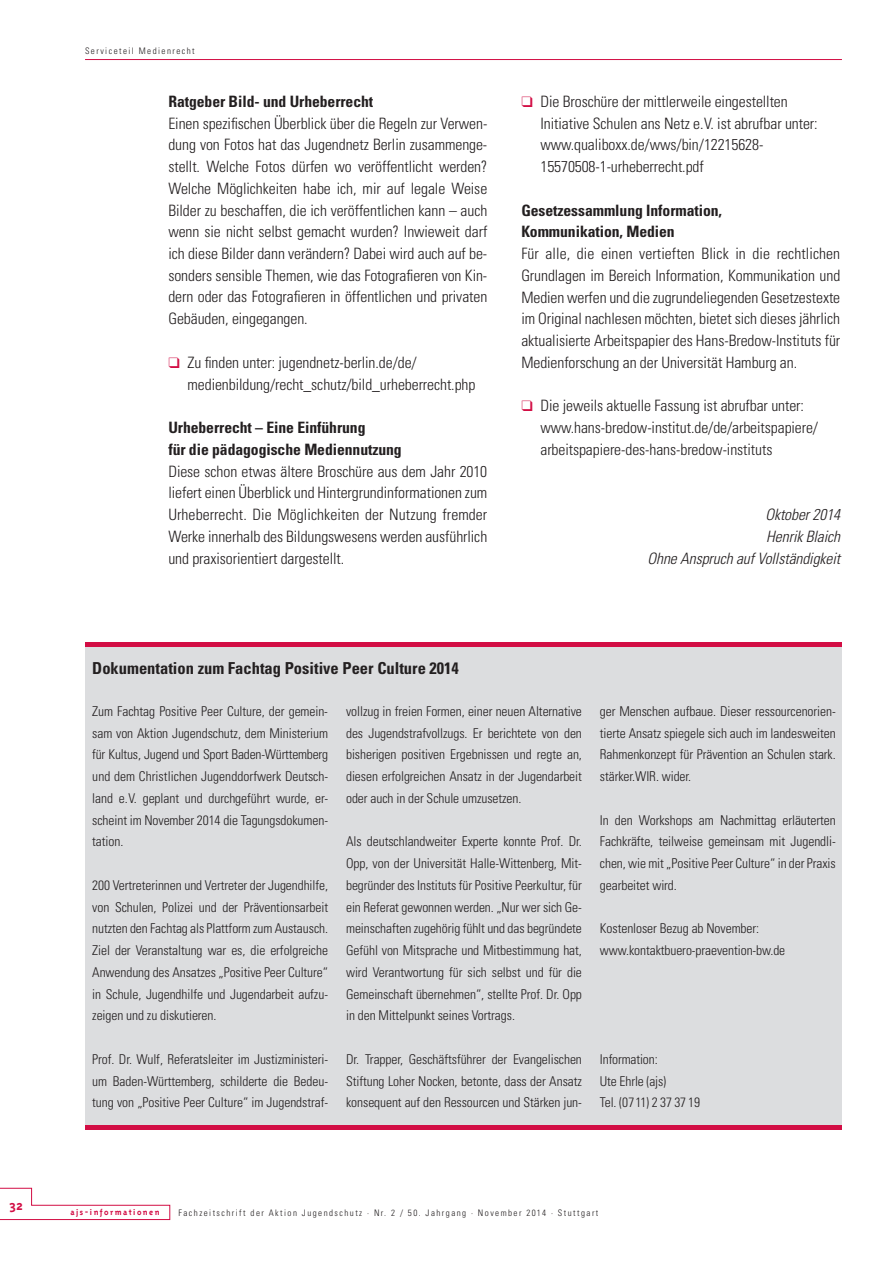
<style>
.page{position:relative;width:893px;height:1263px;background:#fff}
.page>*{position:absolute;margin:0;border:0;box-sizing:border-box;transform-origin:0 0}
.t1{font:700 condensed 16.5px "Univers";color:#231f20}
.t2{font:300 condensed 15.6px/21.8px "Univers";letter-spacing:-.005em;color:#231f20;text-align:justify}
.t3{font:700 condensed 15.6px/21.8px "Univers";letter-spacing:-.005em;color:#231f20}
.t4{font:italic 300 condensed 15.6px/21.8px "Univers";letter-spacing:-.005em;color:#231f20;text-align:right}
.t5{font:700 15px "Triplex";color:#d20d44}
.t6{font:300 condensed 13.5px/21.8px "Univers";letter-spacing:-.005em;color:#231f20;text-align:justify}
.t7{font:300 condensed 9px "Univers";letter-spacing:.16em;color:#231f20}
.t8{font:700 9px "Triplex";letter-spacing:.16em;color:#d20d44}
.s1{color:#d20d44}
</style>
<div class="page">
<svg style="left:0;top:1188px;width:170px;height:32px"></svg>
<hr style="left:85px;top:59px;width:757px;height:1px;background:#d20d44">
<div style="left:85px;top:643px;width:757px;height:484px;background:#dcdddf"></div>
<hr style="left:85px;top:642px;width:757px;height:4px;background:#d20d44">
<hr style="left:85px;top:1125px;width:757px;height:4px;background:#d20d44">
<p class="t5" style="left:9px;top:1196px;width:15px">32</p>
<p class="t7" style="left:85px;top:45px;width:111px">Serviceteil Medienrecht</p>
<p class="t3" style="left:168px;top:90px;width:206px">Ratgeber Bild- und Urheberrecht</p>
<p class="t2" style="left:168px;top:112px;width:320px">Einen spezifischen Überblick über die Regeln zur Verwen&shy;dung von Fotos hat das Jugendnetz Berlin zusammenge&shy;stellt. Welche Fotos dürfen wo veröffentlicht werden?<br>Welche Möglichkeiten habe ich, mir auf legale Weise Bilder zu beschaffen, die ich veröffentlichen kann – auch wenn sie nicht selbst gemacht wurden? Inwieweit darf ich diese Bilder dann verändern? Dabei wird auch auf be&shy;sonders sensible Themen, wie das Fotografieren von Kin&shy;dern oder das Fotografieren in öffentlichen und privaten Gebäuden, eingegangen.</p>
<p class="t2" style="left:188px;top:351px;width:289px;text-indent:-19px"><span class="s1">❑</span> Zu finden unter: jugendnetz-berlin.de/de/ medienbildung/recht_schutz/bild_urheberrecht.php</p>
<p class="t3" style="left:168px;top:416px;width:235px">Urheberrecht – Eine Einführung<br>für die pädagogische Mediennutzung</p>
<p class="t2" style="left:168px;top:460px;width:320px">Diese schon etwas ältere Broschüre aus dem Jahr 2010 liefert einen Überblick und Hintergrundinformationen zum Urheberrecht. Die Möglichkeiten der Nutzung fremder Werke innerhalb des Bildungswesens werden ausführlich und praxisorientiert dargestellt.</p>
<p class="t2" style="left:540px;top:90px;width:279px;text-align:left;text-indent:-19px"><span class="s1">❑</span> Die Broschüre der mittlerweile eingestellten Initiative Schulen ans Netz e.V. ist abrufbar unter: www.qualiboxx.de/wws/bin/12215628- 15570508-1-urheberrecht.pdf</p>
<p class="t3" style="left:521px;top:199px;width:202px">Gesetzessammlung Information,<br>Kommunikation, Medien</p>
<p class="t2" style="left:521px;top:242px;width:320px">Für alle, die einen vertieften Blick in die rechtlichen Grundlagen im Bereich Information, Kommunikation und Medien werfen und die zugrundeliegenden Gesetzestexte im Original nachlesen möchten, bietet sich dieses jährlich aktualisierte Arbeitspapier des Hans-Bredow-Instituts für Medienforschung an der Universität Hamburg an.</p>
<p class="t2" style="left:540px;top:395px;width:279px;text-align:left;text-indent:-19px"><span class="s1">❑</span> Die jeweils aktuelle Fassung ist abrufbar unter: www.hans-bredow-institut.de/de/arbeitspapiere/ arbeitspapiere-des-hans-bredow-instituts</p>
<p class="t4" style="left:647px;top:503px;width:194px">Oktober 2014<br>Henrik Blaich<br>Ohne Anspruch auf Vollständigkeit</p>
<p class="t1" style="left:92px;top:658px;width:368px">Dokumentation zum Fachtag Positive Peer Culture 2014</p>
<p class="t6" style="left:92px;top:700px;width:237px">Zum Fachtag Positive Peer Culture, der gemein&shy;sam von Aktion Jugendschutz, dem Ministerium für Kultus, Jugend und Sport Baden-Württemberg und dem Christlichen Jugenddorfwerk Deutsch&shy;land e.V. geplant und durchgeführt wurde, er&shy;scheint im November 2014 die Tagungsdokumen&shy;tation.</p>
<p class="t6" style="left:92px;top:874px;width:237px">200 Vertreterinnen und Vertreter der Jugendhilfe, von Schulen, Polizei und der Präventionsarbeit nutzten den Fachtag als Plattform zum Austausch.<br>Ziel der Veranstaltung war es, die erfolgreiche Anwendung des Ansatzes „Positive Peer Culture“ in Schule, Jugendhilfe und Jugendarbeit aufzu&shy;zeigen und zu diskutieren.</p>
<p class="t6" style="left:92px;top:1048px;width:237px">Prof. Dr. Wulf, Referatsleiter im Justizministeri&shy;um Baden-Württemberg, schilderte die Bedeu&shy;tung von „Positive Peer Culture“ im Jugendstraf-</p>
<p class="t6" style="left:346px;top:700px;width:237px">vollzug in freien Formen, einer neuen Alternative des Jugendstrafvollzugs. Er berichtete von den bisherigen positiven Ergebnissen und regte an, diesen erfolgreichen Ansatz in der Jugendarbeit oder auch in der Schule umzusetzen.</p>
<p class="t6" style="left:346px;top:830px;width:237px">Als deutschlandweiter Experte konnte Prof. Dr.<br>Opp, von der Universität Halle-Wittenberg, Mit&shy;begründer des Instituts für Positive Peerkultur, für ein Referat gewonnen werden. „Nur wer sich Ge&shy;meinschaften zugehörig fühlt und das begründete Gefühl von Mitsprache und Mitbestimmung hat, wird Verantwortung für sich selbst und für die Gemeinschaft übernehmen“, stellte Prof. Dr. Opp in den Mittelpunkt seines Vortrags.</p>
<p class="t6" style="left:346px;top:1048px;width:237px">Dr. Trapper, Geschäftsführer der Evangelischen Stiftung Loher Nocken, betonte, dass der Ansatz konsequent auf den Ressourcen und Stärken jun-</p>
<p class="t6" style="left:600px;top:700px;width:237px">ger Menschen aufbaue. Dieser ressourcenorien&shy;tierte Ansatz spiegele sich auch im landesweiten Rahmenkonzept für Prävention an Schulen stark. stärker.WIR. wider.</p>
<p class="t6" style="left:600px;top:809px;width:237px">In den Workshops am Nachmittag erläuterten Fachkräfte, teilweise gemeinsam mit Jugendli&shy;chen, wie mit „Positive Peer Culture“ in der Praxis gearbeitet wird.</p>
<p class="t6" style="left:600px;top:917px;width:187px">Kostenloser Bezug ab November: www.kontaktbuero-praevention-bw.de</p>
<p class="t6" style="left:600px;top:1048px;width:102px;text-align:left">Information:<br>Ute Ehrle (ajs)<br>Tel. (0711) 2 37 37 19</p>
<p class="t8" style="left:70px;top:1207px;width:91px">ajs-informationen</p>
<p class="t7" style="left:179px;top:1207px;width:421px">Fachzeitschrift der Aktion Jugendschutz · Nr. 2 / 50. Jahrgang · November 2014 · Stuttgart</p>
</div>
